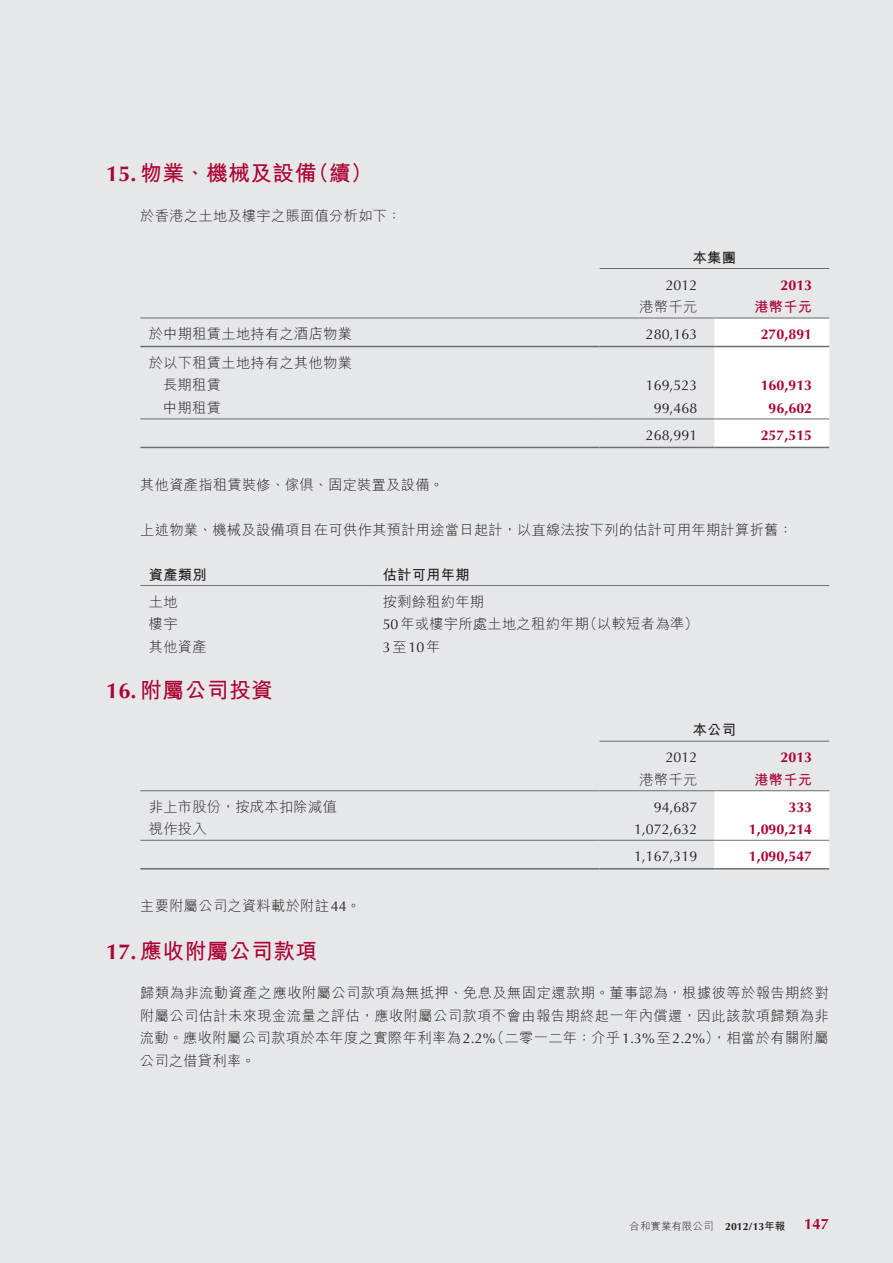
<style>
.page{position:relative;width:893px;height:1263px;background:#e6e7e9}
.page>*{position:absolute;margin:0;border:0;box-sizing:border-box;transform-origin:0 0}
.t1{font:700 21.75px "M Hei HK";letter-spacing:.02em;color:#ab0333}
.t2{font:700 15px "Optima LT Std";color:#ab0333}
.t3{font:300 14.25px/22.5px "M Hei HK";letter-spacing:.02em;color:#231f20}
.t4{font:14.25px "Optima LT Std";color:#231f20}
.t5{font:700 14.25px "Optima LT Std";color:#ab0333}
.t6{font:700 14.25px "M Hei HK";letter-spacing:.02em;color:#231f20}
.t7{font:700 14.25px "M Hei HK";letter-spacing:.02em;color:#ab0333}
.t8{font:300 10.5px "M Hei HK";color:#231f20}
.s1{font-family:"Optima LT Std"}
.s2{font-family:"Optima LT Std";font-weight:400}
.s3{font-family:"M Hei HK";font-weight:300}
.s4{font-family:"Optima LT Std";font-weight:700}
.s5{font-weight:700}
</style>
<div class="page">
<div style="left:714px;top:319px;width:115px;height:128px;background:#fff"></div>
<hr style="left:600px;top:268px;width:229px;height:1px;background:#6c6d70">
<hr style="left:140px;top:318px;width:460px;height:1px;background:#6c6d70">
<hr style="left:600px;top:318px;width:114px;height:1px;background:#6c6d70">
<hr style="left:714px;top:318px;width:115px;height:1px;background:#6c6d70">
<hr style="left:140px;top:346px;width:460px;height:1px;background:#6c6d70">
<hr style="left:600px;top:346px;width:114px;height:1px;background:#6c6d70">
<hr style="left:714px;top:346px;width:115px;height:1px;background:#6c6d70">
<hr style="left:140px;top:418px;width:460px;height:1px;background:#6c6d70">
<hr style="left:600px;top:418px;width:114px;height:1px;background:#6c6d70">
<hr style="left:714px;top:418px;width:115px;height:1px;background:#6c6d70">
<hr style="left:140px;top:447px;width:460px;height:1px;background:#6c6d70">
<hr style="left:600px;top:447px;width:114px;height:1px;background:#6c6d70">
<hr style="left:714px;top:447px;width:115px;height:1px;background:#6c6d70">
<hr style="left:140px;top:585px;width:234px;height:1px;background:#6c6d70">
<hr style="left:374px;top:585px;width:455px;height:1px;background:#6c6d70">
<div style="left:714px;top:791px;width:115px;height:77px;background:#fff"></div>
<hr style="left:600px;top:741px;width:229px;height:1px;background:#6c6d70">
<hr style="left:140px;top:790px;width:460px;height:1px;background:#6c6d70">
<hr style="left:600px;top:790px;width:114px;height:1px;background:#6c6d70">
<hr style="left:714px;top:790px;width:115px;height:1px;background:#6c6d70">
<hr style="left:140px;top:840px;width:460px;height:1px;background:#6c6d70">
<hr style="left:600px;top:840px;width:114px;height:1px;background:#6c6d70">
<hr style="left:714px;top:840px;width:115px;height:1px;background:#6c6d70">
<hr style="left:140px;top:868px;width:460px;height:1px;background:#6c6d70">
<hr style="left:600px;top:868px;width:114px;height:1px;background:#6c6d70">
<hr style="left:714px;top:868px;width:115px;height:1px;background:#6c6d70">
<h1 class="t1" style="left:106px;top:157px;width:268px"><span class="s1">15.</span> 物業、機械及設備（續）</h1>
<p class="t3" style="left:140px;top:204px;width:263px">於香港之土地及樓宇之賬面值分析如下：</p>
<p class="t6" style="left:693px;top:247px;width:45px">本集團</p>
<p class="t4" style="left:666px;top:276px;width:33px">2012</p>
<p class="t5" style="left:780px;top:276px;width:33px">2013</p>
<p class="t3" style="left:639px;top:295px;width:59px">港幣千元</p>
<p class="t7" style="left:754px;top:296px;width:59px">港幣千元</p>
<p class="t3" style="left:149px;top:322px;width:205px">於中期租賃土地持有之酒店物業</p>
<p class="t4" style="left:646px;top:326px;width:53px">280,163</p>
<p class="t5" style="left:761px;top:326px;width:53px">270,891</p>
<p class="t3" style="left:163px;top:351px;width:190px;text-indent:-14px">於以下租賃土地持有之其他物業長期租賃</p>
<p class="t4" style="left:646px;top:377px;width:53px">169,523</p>
<p class="t5" style="left:761px;top:377px;width:53px">160,913</p>
<p class="t3" style="left:163px;top:396px;width:59px">中期租賃</p>
<p class="t4" style="left:654px;top:400px;width:45px">99,468</p>
<p class="t5" style="left:769px;top:400px;width:45px">96,602</p>
<p class="t4" style="left:646px;top:427px;width:53px">268,991</p>
<p class="t5" style="left:761px;top:427px;width:53px">257,515</p>
<p class="t3" style="left:140px;top:473px;width:305px">其他資產指租賃裝修、傢俱、固定裝置及設備。</p>
<p class="t3" style="left:140px;top:518px;width:654px">上述物業、機械及設備項目在可供作其預計用途當日起計，以直線法按下列的估計可用年期計算折舊：</p>
<p class="t6" style="left:149px;top:564px;width:59px">資產類別</p>
<p class="t6" style="left:383px;top:564px;width:88px">估計可用年期</p>
<p class="t3" style="left:149px;top:590px;width:30px">土地</p>
<p class="t3" style="left:383px;top:590px;width:103px">按剩餘租約年期</p>
<p class="t3" style="left:149px;top:612px;width:30px">樓宇</p>
<p class="t3" style="left:383px;top:612px;width:317px"><span class="s2">50</span>年或樓宇所處土地之租約年期（以較短者為準）</p>
<p class="t3" style="left:149px;top:635px;width:59px">其他資產</p>
<p class="t4" style="left:383px;top:638px;width:59px">3<span class="s3">至</span>10<span class="s3">年</span></p>
<h1 class="t1" style="left:106px;top:674px;width:168px"><span class="s1">16.</span> 附屬公司投資</h1>
<p class="t6" style="left:693px;top:720px;width:45px">本公司</p>
<p class="t4" style="left:666px;top:749px;width:33px">2012</p>
<p class="t5" style="left:780px;top:749px;width:33px">2013</p>
<p class="t3" style="left:639px;top:768px;width:59px">港幣千元</p>
<p class="t7" style="left:754px;top:769px;width:59px">港幣千元</p>
<p class="t3" style="left:149px;top:795px;width:190px">非上市股份，按成本扣除減值</p>
<p class="t4" style="left:654px;top:799px;width:45px">94,687</p>
<p class="t5" style="left:788px;top:799px;width:25px">333</p>
<p class="t3" style="left:149px;top:818px;width:59px">視作投入</p>
<p class="t4" style="left:634px;top:821px;width:65px">1,072,632</p>
<p class="t5" style="left:749px;top:821px;width:65px">1,090,214</p>
<p class="t4" style="left:634px;top:848px;width:65px">1,167,319</p>
<p class="t5" style="left:749px;top:848px;width:65px">1,090,547</p>
<p class="t3" style="left:140px;top:894px;width:222px">主要附屬公司之資料載於附註<span class="s2">44</span>。</p>
<h1 class="t1" style="left:106px;top:935px;width:213px"><span class="s1">17.</span> 應收附屬公司款項</h1>
<p class="t3" style="left:140px;top:982px;width:691px;text-align:justify">歸類為非流動資產之應收附屬公司款項為無抵押、免息及無固定還款期。董事認為，根據彼等於報告期終對附屬公司估計未來現金流量之評估，應收附屬公司款項不會由報告期終起一年內償還，因此該款項歸類為非流動。應收附屬公司款項於本年度之實際年利率為<span class="s2">2.2%</span>（二零一二年：介乎<span class="s2">1.3%</span>至<span class="s2">2.2%</span>），相當於有關附屬公司之借貸利率。</p>
<p class="t8" style="left:630px;top:1221px;width:157px">合和實業有限公司 <span class="s4">2012/13</span><span class="s5">年報</span></p>
<p class="t2" style="left:804px;top:1215px;width:27px">147</p>
</div>
